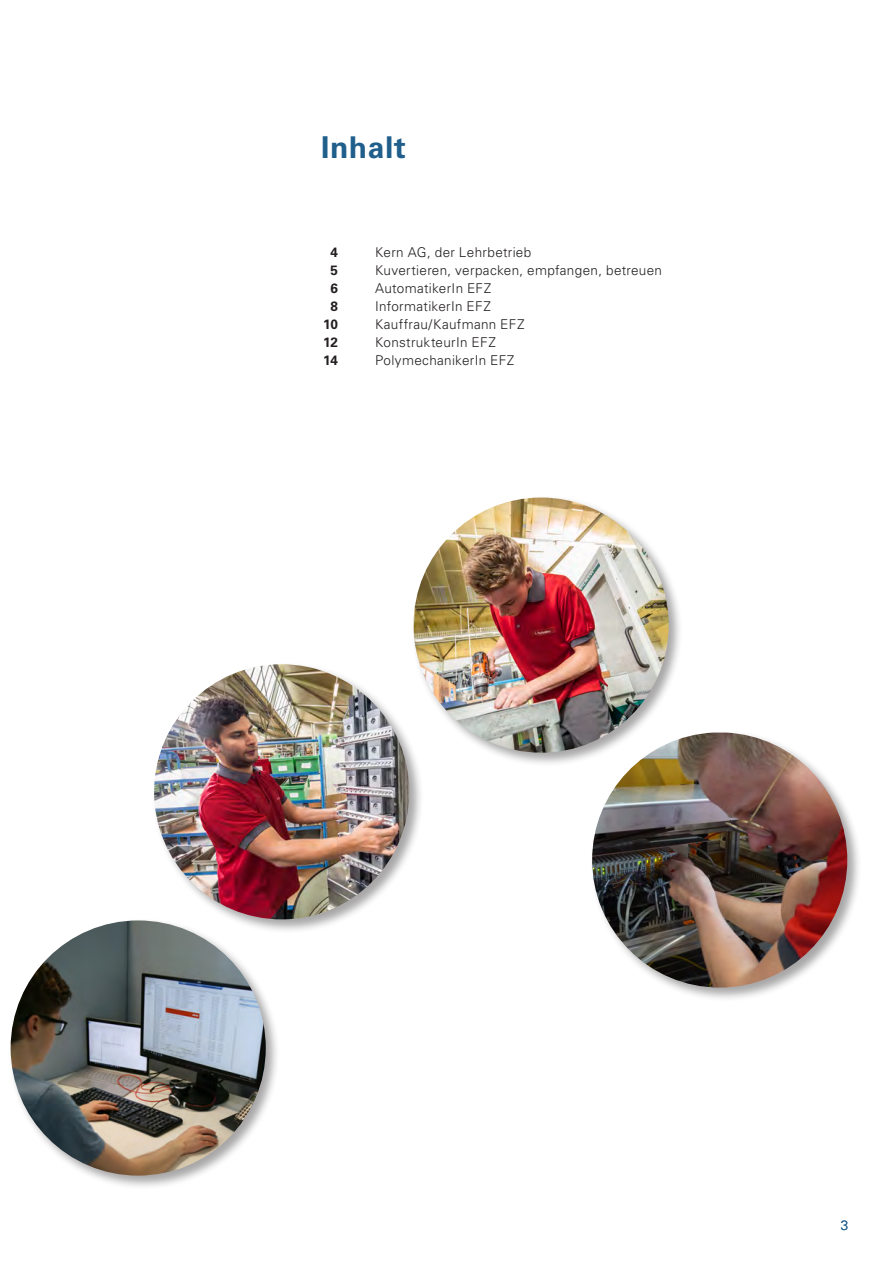
<style>
.page{position:relative;width:893px;height:1263px;background:#fff}
.page>*{position:absolute;margin:0;border:0;box-sizing:border-box;transform-origin:0 0}
.t1{font:700 30px "Univers LT Std";letter-spacing:.02em;color:#205e8b}
.t2{font:300 13.5px "Univers LT Std";letter-spacing:.025em;color:#231f20}
.t3{font:700 13.5px "Univers LT Std";color:#231f20}
.t4{font:300 13.5px "Univers LT Std";color:#205e8b}
</style>
<div class="page">
<div style="left:590px;top:730px;width:271px;height:272px;background:#231f20;opacity:.4"></div>
<img style="left:592px;top:733px;width:255px;height:254px;border-radius:126px">
<div style="left:152px;top:662px;width:272px;height:272px;background:#231f20;opacity:.4"></div>
<img style="left:154px;top:664px;width:255px;height:255px;border-radius:128px">
<div style="left:8px;top:918px;width:272px;height:272px;background:#231f20;opacity:.4"></div>
<img style="left:11px;top:920px;width:255px;height:255px;border-radius:128px">
<div style="left:411px;top:495px;width:272px;height:272px;background:#231f20;opacity:.4"></div>
<img style="left:414px;top:497px;width:255px;height:256px;border-radius:128px">
<h1 class="t1" style="left:321px;top:129px;width:86px">Inhalt</h1>
<p class="t3" style="left:330px;top:245px;width:9px">4</p>
<p class="t2" style="left:375px;top:245px;width:158px">Kern AG, der Lehrbetrieb</p>
<p class="t3" style="left:330px;top:263px;width:9px">5</p>
<p class="t2" style="left:375px;top:263px;width:289px">Kuvertieren, verpacken, empfangen, betreuen</p>
<p class="t3" style="left:330px;top:281px;width:9px">6</p>
<p class="t2" style="left:375px;top:281px;width:118px">AutomatikerIn EFZ</p>
<p class="t3" style="left:330px;top:299px;width:9px">8</p>
<p class="t2" style="left:375px;top:299px;width:117px">InformatikerIn EFZ</p>
<p class="t3" style="left:323px;top:317px;width:16px">10</p>
<p class="t2" style="left:375px;top:317px;width:151px">Kauffrau/Kaufmann EFZ</p>
<p class="t3" style="left:323px;top:335px;width:16px">12</p>
<p class="t2" style="left:375px;top:335px;width:122px">KonstrukteurIn EFZ</p>
<p class="t3" style="left:323px;top:353px;width:16px">14</p>
<p class="t2" style="left:375px;top:353px;width:141px">PolymechanikerIn EFZ</p>
<p class="t4" style="left:841px;top:1217px;width:9px">3</p>
</div>
